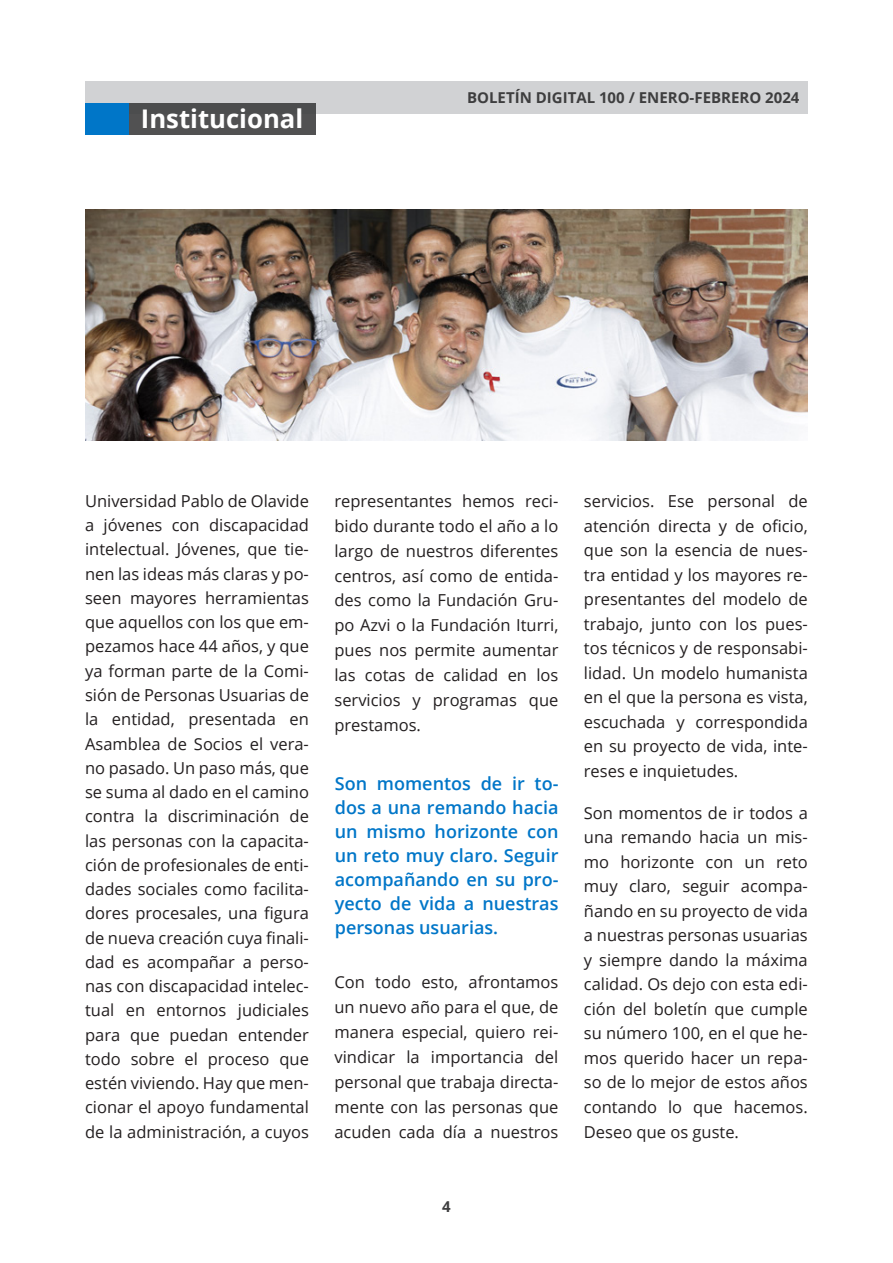
<style>
.page{position:relative;width:893px;height:1263px;background:#fff}
.page>*{position:absolute;margin:0;border:0;box-sizing:border-box;transform-origin:0 0}
.t1{font:700 25.65px "Open Sans";color:#fff}
.t2{font:600 18px/24px "Open Sans";color:#0076c8;text-align:justify}
.t3{font:16.5px/24.3px "Open Sans";color:#231f20;text-align:justify}
.t4{font:700 15px "Open Sans";color:#3e3e3f}
</style>
<div class="page">
<img style="left:85px;top:210px;width:722px;height:231px">
<div style="left:85px;top:82px;width:723px;height:32px;background:#d1d2d4"></div>
<div style="left:129px;top:103px;width:187px;height:31px;background:#515152"></div>
<div style="left:85px;top:103px;width:44px;height:31px;background:#0076c8"></div>
<p class="t1" style="left:141px;top:101px;width:164px">Institucional</p>
<p class="t4" style="left:467px;top:87px;width:334px">BOLETÍN DIGITAL 100 / ENERO-FEBRERO 2024</p>
<p class="t3" style="left:85px;top:488px;width:225px">Universidad Pablo de Olavide a jóvenes con discapacidad intelectual. Jóvenes, que tie&shy;nen las ideas más claras y po&shy;seen mayores herramientas que aquellos con los que em&shy;pezamos hace 44 años, y que ya forman parte de la Comi&shy;sión de Personas Usuarias de la entidad, presentada en Asamblea de Socios el vera&shy;no pasado. Un paso más, que se suma al dado en el camino contra la discriminación de las personas con la capacita&shy;ción de profesionales de enti&shy;dades sociales como facilita&shy;dores procesales, una figura de nueva creación cuya finali&shy;dad es acompañar a perso&shy;nas con discapacidad intelec&shy;tual en entornos judiciales para que puedan entender todo sobre el proceso que estén viviendo. Hay que men&shy;cionar el apoyo fundamental de la administración, a cuyos</p>
<p class="t3" style="left:334px;top:488px;width:225px;line-height:24.9px">representantes hemos reci&shy;bido durante todo el año a lo largo de nuestros diferentes centros, así como de entida&shy;des como la Fundación Gru&shy;po Azvi o la Fundación Iturri, pues nos permite aumentar las cotas de calidad en los servicios y programas que prestamos.</p>
<p class="t2" style="left:335px;top:771px;width:225px">Son momentos de ir to&shy;dos a una remando hacia un mismo horizonte con un reto muy claro. Seguir acompañando en su pro&shy;yecto de vida a nuestras personas usuarias.</p>
<p class="t3" style="left:334px;top:969px;width:225px;line-height:24.9px">Con todo esto, afrontamos un nuevo año para el que, de manera especial, quiero rei&shy;vindicar la importancia del personal que trabaja directa&shy;mente con las personas que acuden cada día a nuestros</p>
<p class="t4" style="left:442px;top:1195px;width:10px">4</p>
<p class="t3" style="left:584px;top:488px;width:225px">servicios. Ese personal de atención directa y de oficio, que son la esencia de nues&shy;tra entidad y los mayores re&shy;presentantes del modelo de trabajo, junto con los pues&shy;tos técnicos y de responsabi&shy;lidad. Un modelo humanista en el que la persona es vista, escuchada y correspondida en su proyecto de vida, inte&shy;reses e inquietudes.</p>
<p class="t3" style="left:584px;top:800px;width:225px">Son momentos de ir todos a una remando hacia un mis&shy;mo horizonte con un reto muy claro, seguir acompa&shy;ñando en su proyecto de vida a nuestras personas usuarias y siempre dando la máxima calidad. Os dejo con esta edi&shy;ción del boletín que cumple su número 100, en el que he&shy;mos querido hacer un repa&shy;so de lo mejor de estos años contando lo que hacemos.<br>Deseo que os guste.</p>
</div>
